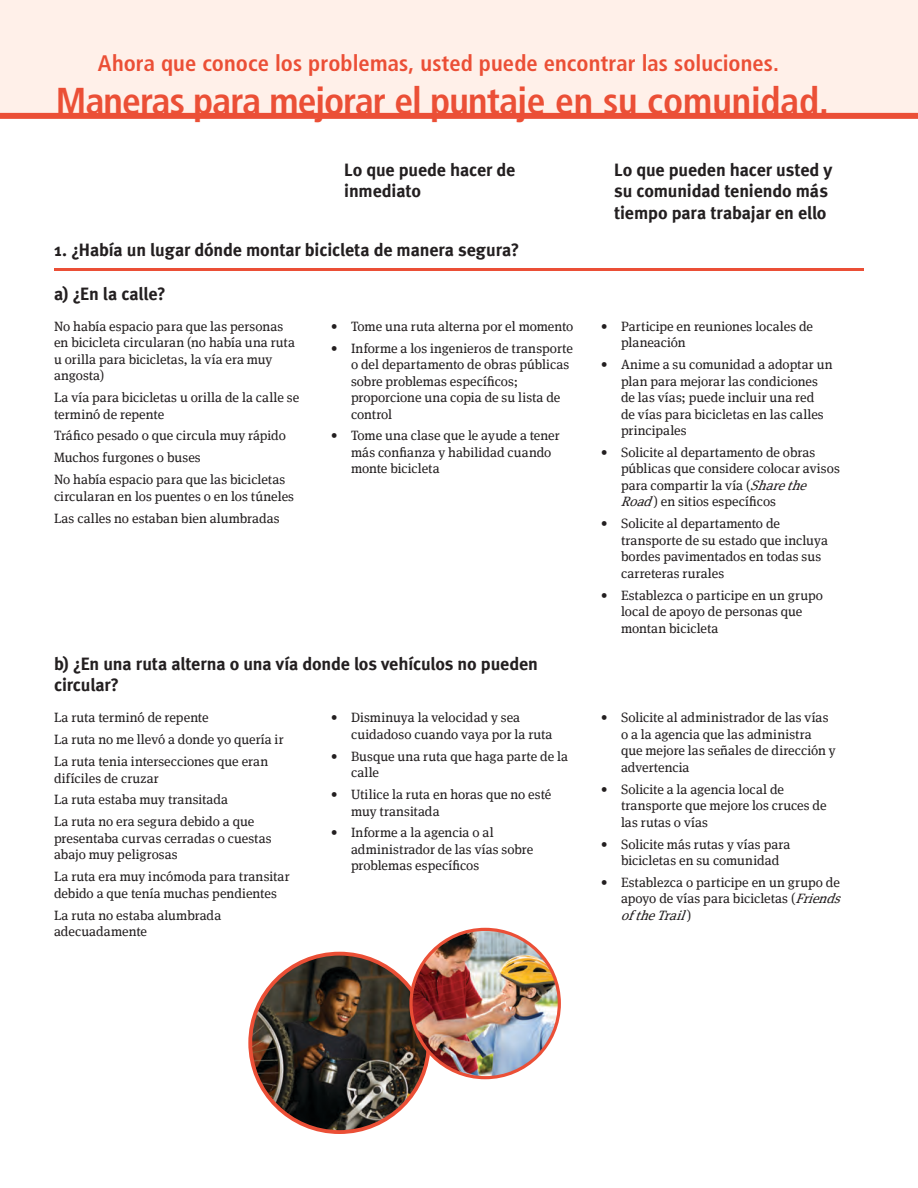
<style>
.page{position:relative;width:918px;height:1188px;background:#fff}
.page>*{position:absolute;margin:0;border:0;box-sizing:border-box;transform-origin:0 0}
.t1{font:700 condensed 37.5px "Frutiger LT Std";letter-spacing:-.02em;color:#eb4f36}
.t2{font:700 condensed 22.5px "Frutiger LT Std";letter-spacing:.005em;color:#eb4f36}
.t3{font:700 18px/21.6px "Meta";letter-spacing:-.01em;color:#231f20}
.bodyText{font:13.5px/16.5px "Meta Serif";letter-spacing:.005em;color:#231f20}
.s1{font-style:italic}
</style>
<div class="page">
<div style="left:0;top:0;width:918px;height:116px;background:#fff0e9"></div>
<div style="left:0;top:113px;width:918px;height:6px;background:#eb4f36"></div>
<hr style="left:54px;top:268px;width:270px;height:3px;background:#eb4f36">
<hr style="left:324px;top:268px;width:270px;height:3px;background:#eb4f36">
<hr style="left:594px;top:268px;width:270px;height:3px;background:#eb4f36">
<img style="left:250px;top:954px;width:179px;height:178px;border-radius:89px">
<img style="left:411px;top:929px;width:148px;height:149px;border-radius:74px">
<div style="left:409px;top:928px;width:152px;height:151px;border:3px solid #eb4f36;border-radius:50%"></div>
<p class="t2" style="left:98px;top:50px;width:683px">Ahora que conoce los problemas, usted puede encontrar las soluciones.</p>
<p class="t1" style="left:56px;top:79px;width:774px">Maneras para mejorar el puntaje en su comunidad.</p>
<h3 class="t3" style="left:344px;top:159px;width:172px">Lo que puede hacer de inmediato</h3>
<h3 class="t3" style="left:614px;top:159px;width:220px">Lo que pueden hacer usted y su comunidad teniendo más tiempo para trabajar en ello</h3>
<h3 class="t3" style="left:54px;top:239px;width:467px">1. ¿Había un lugar dónde montar bicicleta de manera segura?</h3>
<h3 class="t3" style="left:54px;top:283px;width:113px">a) ¿En la calle?</h3>
<p class="bodyText" style="left:54px;top:318px;width:242px">No había espacio para que las personas en bicicleta circularan (no había una ruta u orilla para bicicletas, la vía era muy angosta)</p>
<p class="bodyText" style="left:54px;top:389px;width:247px">La vía para bicicletas u orilla de la calle se terminó de repente</p>
<p class="bodyText" style="left:54px;top:427px;width:233px">Tráfico pesado o que circula muy rápido</p>
<p class="bodyText" style="left:54px;top:449px;width:148px">Muchos furgones o buses</p>
<p class="bodyText" style="left:54px;top:471px;width:242px">No había espacio para que las bicicletas circularan en los puentes o en los túneles</p>
<p class="bodyText" style="left:54px;top:510px;width:227px">Las calles no estaban bien alumbradas</p>
<p class="bodyText" style="left:331px;top:318px;width:244px">• Tome una ruta alterna por el momento</p>
<p class="bodyText" style="left:351px;top:340px;width:223px;text-indent:-20px">• Informe a los ingenieros de transporte o del departamento de obras públicas sobre problemas específicos; proporcione una copia de su lista de control</p>
<p class="bodyText" style="left:351px;top:427px;width:210px;text-indent:-20px">• Tome una clase que le ayude a tener más confianza y habilidad cuando monte bicicleta</p>
<p class="bodyText" style="left:621px;top:318px;width:194px;text-indent:-20px">• Participe en reuniones locales de planeación</p>
<p class="bodyText" style="left:621px;top:356px;width:213px;text-indent:-20px">• Anime a su comunidad a adoptar un plan para mejorar las condiciones de las vías; puede incluir una red<br>de vías para bicicletas en las calles principales</p>
<p class="bodyText" style="left:621px;top:444px;width:220px;text-indent:-20px">• Solicite al departamento de obras públicas que considere colocar avisos para compartir la vía (<span class="s1">Sharethe Road</span>) en sitios específicos</p>
<p class="bodyText" style="left:621px;top:515px;width:208px;text-indent:-20px">• Solicite al departamento de transporte de su estado que incluya bordes pavimentados en todas sus carreteras rurales</p>
<p class="bodyText" style="left:621px;top:587px;width:204px;text-indent:-20px">• Establezca o participe en un grupo local de apoyo de personas que montan bicicleta</p>
<h3 class="t3" style="left:54px;top:653px;width:485px">b) ¿En una ruta alterna o una vía donde los vehículos no pueden circular?</h3>
<p class="bodyText" style="left:54px;top:709px;width:156px">La ruta terminó de repente</p>
<p class="bodyText" style="left:54px;top:731px;width:231px">La ruta no me llevó a donde yo quería ir</p>
<p class="bodyText" style="left:54px;top:753px;width:216px">La ruta tenia intersecciones que eran difíciles de cruzar</p>
<p class="bodyText" style="left:54px;top:791px;width:176px">La ruta estaba muy transitada</p>
<p class="bodyText" style="left:54px;top:813px;width:219px">La ruta no era segura debido a que presentaba curvas cerradas o cuestas abajo muy peligrosas</p>
<p class="bodyText" style="left:54px;top:868px;width:237px">La ruta era muy incómoda para transitar debido a que tenía muchas pendientes</p>
<p class="bodyText" style="left:54px;top:907px;width:169px">La ruta no estaba alumbrada adecuadamente</p>
<p class="bodyText" style="left:351px;top:709px;width:203px;text-indent:-20px">• Disminuya la velocidad y sea cuidadoso cuando vaya por la ruta</p>
<p class="bodyText" style="left:351px;top:748px;width:219px;text-indent:-20px">• Busque una ruta que haga parte de la calle</p>
<p class="bodyText" style="left:351px;top:786px;width:202px;text-indent:-20px">• Utilice la ruta en horas que no esté muy transitada</p>
<p class="bodyText" style="left:351px;top:824px;width:184px;text-indent:-20px">• Informe a la agencia o al administrador de las vías sobre problemas específicos</p>
<p class="bodyText" style="left:621px;top:709px;width:216px;text-indent:-20px">• Solicite al administrador de las vías o a la agencia que las administra que mejore las señales de dirección y advertencia</p>
<p class="bodyText" style="left:621px;top:781px;width:207px;text-indent:-20px">• Solicite a la agencia local de transporte que mejore los cruces de las rutas o vías</p>
<p class="bodyText" style="left:621px;top:836px;width:171px;text-indent:-20px">• Solicite más rutas y vías para bicicletas en su comunidad</p>
<p class="bodyText" style="left:621px;top:874px;width:226px;text-indent:-20px">• Establezca o participe en un grupo de apoyo de vías para bicicletas (<span class="s1">Friends oftheTrail</span> )</p>
</div>
